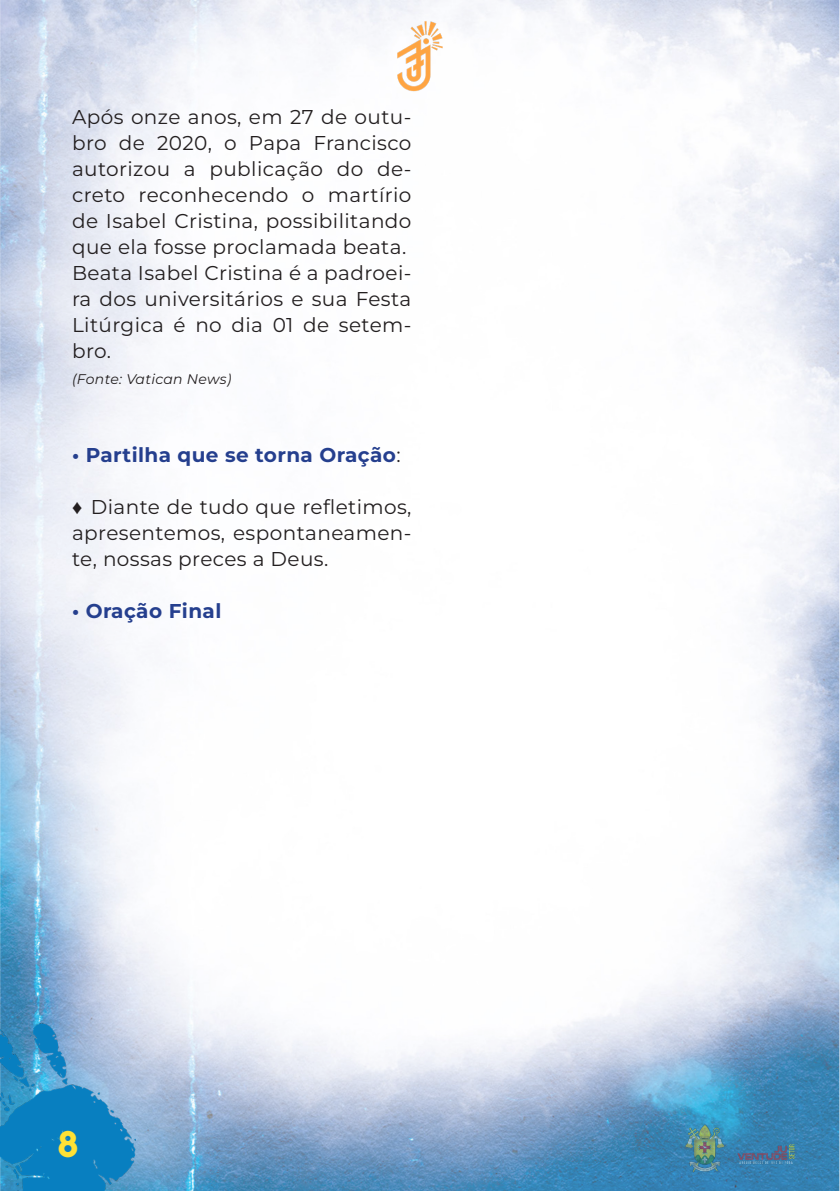
<style>
.page{position:relative;width:840px;height:1191px;background:#fff}
.page>*{position:absolute;margin:0;border:0;box-sizing:border-box;transform-origin:0 0}
.t1{font:700 38px "Glacial Indifference";color:#ffe135}
.t2{font:20px/26px "Montserrat";letter-spacing:.02em;color:#231f20;text-align:justify}
.t3{font:700 20px "Montserrat";letter-spacing:.02em;color:#253f8e}
.t4{font:italic 14px "Montserrat";letter-spacing:.02em;color:#231f20}
.s1{font-weight:400;color:#231f20}
.s2{font-family:"Arial";font-weight:900}
</style>
<div class="page">
<img style="left:0;top:0;width:839px;height:1191px">
<img style="left:0;top:1020px;width:135px;height:171px">
<img style="left:383px;top:20px;width:73px;height:73px">
<img style="left:674px;top:1119px;width:130px;height:58px">
<p class="t2" style="left:72px;top:103px;width:341px">Após onze anos, em 27 de outu&shy;bro de 2020, o Papa Francisco autorizou a publicação do de&shy;creto reconhecendo o martírio de Isabel Cristina, possibilitando que ela fosse proclamada beata.</p>
<p class="t2" style="left:72px;top:259px;width:341px">Beata Isabel Cristina é a padroei&shy;ra dos universitários e sua Festa Litúrgica é no dia 01 de setem&shy;bro.</p>
<p class="t4" style="left:72px;top:369px;width:161px">(Fonte: Vatican News)</p>
<p class="t3" style="left:72px;top:441px;width:330px">• Partilha que se torna Oração<span class="s1">:</span></p>
<p class="t2" style="left:72px;top:493px;width:341px"><span class="s2">♦</span> Diante de tudo que refletimos, apresentemos, espontaneamen&shy;te, nossas preces a Deus.</p>
<p class="t3" style="left:72px;top:597px;width:151px">• Oração Final</p>
<p class="t1" style="left:58px;top:1120px;width:23px">8</p>
</div>
